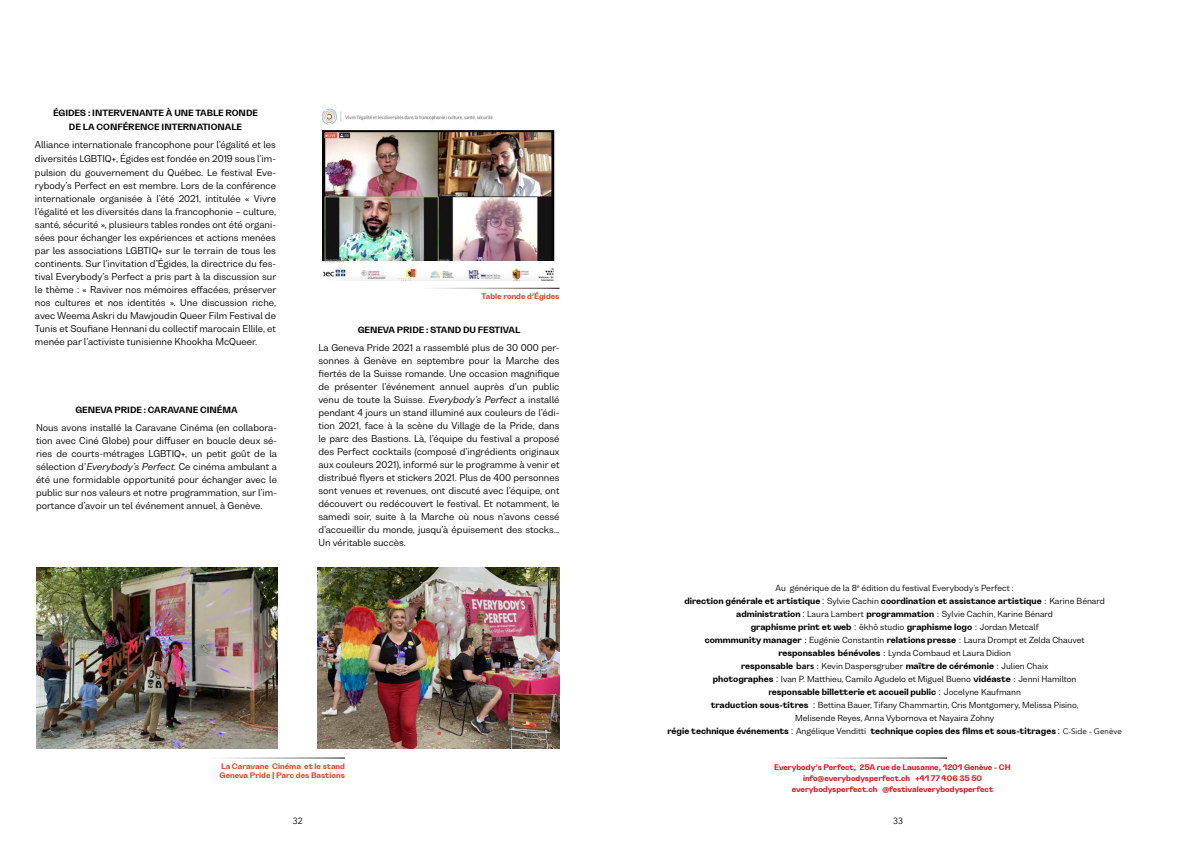
<style>
.page{position:relative;width:1191px;height:842px;background:#fff}
.page>*{position:absolute;margin:0;border:0;box-sizing:border-box;transform-origin:0 0}
.t1{font:9px/13px "Bw Nista Grotesk";color:#000;text-align:justify}
.t2{font:700 9px/14px "Grotta";color:#000;text-align:center}
.t3{font:9px "Avenir";color:#000}
.t4{font:8px/13px "Bw Nista Grotesk";color:#000;text-align:center}
.t5{font:700 8px/11px "Grotta";color:#cd1719;text-align:center}
.t6{font:700 8px/9.6px "Grotta";color:#d54430}
.s1{font-style:italic}
.s2{font-family:"Bw Nista Grotesk";font-weight:400}
.s3{font-family:"Bw Nista Grotesk";font-weight:400;font-size:8px}
.s4{font-family:"Avenir";font-weight:400}
.s5{font-family:"Grotta";font-weight:700;font-size:9px}
.s6{font-size:9px}
.s7{font-family:"Avenir";font-size:9px}
.s8{font-family:"Avenir";font-weight:800;font-size:9px}
.s9{font-family:"Avenir";font-weight:800}
.s10{font-family:"Avenir";font-weight:400;font-size:8px}
</style>
<div class="page">
<img style="left:317px;top:568px;width:242px;height:180px">
<img style="left:36px;top:568px;width:241px;height:180px">
<img style="left:323px;top:261px;width:234px;height:20px">
<img style="left:323px;top:107px;width:170px;height:18px">
<img style="left:322px;top:130px;width:233px;height:131px">
<p class="t2" style="left:53px;top:106px;width:206px">ÉGIDES : INTERVENANTE À UNE TABLE RONDE<br>DE LA CONFÉRENCE INTERNATIONALE</p>
<p class="t1" style="left:35px;top:138px;width:242px;line-height:14px">Alliance internationale francophone pour l’égalité et les diversités LGBTIQ+, Égides est fondée en 2019 sous l’im&shy;pulsion du gouvernement du Québec. Le festival Eve-</p>
<p class="t1" style="left:35px;top:179px;width:243px">rybody’s Perfect en est membre. Lors de la conférence internationale organisée à l’été 2021, intitulée « Vivre l’égalité et les diversités dans la francophonie – culture, santé, sécurité », plusieurs tables rondes ont été organi&shy;sées pour échanger les expériences et actions menées par les associations LGBTIQ+ sur le terrain de tous les continents. Sur l’invitation d’Égides, la directrice du fes&shy;tival Everybody’s Perfect a pris part à la discussion sur le thème : « Raviver nos mémoires effacées, préserver nos cultures et nos identités ». Une discussion riche, avec Weema Askri du Mawjoudin Queer Film Festival de Tunis et Soufiane Hennani du collectif marocain Ellile, et menée par l’activiste tunisienne Khookha McQueer.</p>
<p class="t2" style="left:75px;top:403px;width:164px">GENEVA PRIDE : CARAVANE CINÉMA</p>
<p class="t1" style="left:36px;top:421px;width:242px">Nous avons installé la Caravane Cinéma (en collabora&shy;tion avec Ciné Globe) pour diffuser en boucle deux sé&shy;ries de courts-métrages LGBTIQ+, un petit goût de la sélection d’<span class="s1">Everybody’s Perfect</span>. Ce cinéma ambulant a été une formidable opportunité pour échanger avec le public sur nos valeurs et notre programmation, sur l’im&shy;portance d’avoir un tel événement annuel, à Genève.</p>
<p class="t6" style="left:481px;top:292px;width:79px">Table ronde d’Égides</p>
<p class="t2" style="left:358px;top:323px;width:164px">GENEVA PRIDE : STAND DU FESTIVAL</p>
<p class="t1" style="left:318px;top:341px;width:242px">La Geneva Pride 2021 a rassemblé plus de 30 000 per&shy;sonnes à Genève en septembre pour la Marche des fiertés de la Suisse romande. Une occasion magnifique de présenter l’événement annuel auprès d’un public venu de toute la Suisse. <span class="s1">Everybody’s Perfect</span> a installé pendant 4 jours un stand illuminé aux couleurs de l’édi&shy;tion 2021, face à la scène du Village de la Pride, dans le parc des Bastions. Là, l’équipe du festival a proposé des Perfect cocktails (composé d’ingrédients originaux aux couleurs 2021), informé sur le programme à venir et distribué flyers et stickers 2021. Plus de 400 personnes sont venues et revenues, ont discuté avec l’équipe, ont découvert ou redécouvert le festival. Et notamment, le samedi soir, suite à la Marche où nous n’avons cessé d’accueillir du monde, jusqu’à épuisement des stocks… Un véritable succès.</p>
<p class="t6" style="left:220px;top:761px;width:127px">La Caravane Cinéma et le stand<br>Geneva Pride | Parc des Bastions</p>
<p class="t4" style="left:775px;top:581px;width:240px">Au générique de la 8<sup>e</sup> édition du festival Everybody’s Perfect :</p>
<p class="t2" style="left:684px;top:594px;width:422px">direction générale et artistique <span class="s2">:</span> <span class="s3">Sylvie Cachin</span> coordination et assistance artistique <span class="s4">:</span> <span class="s3">Karine Bénard</span></p>
<p class="t4" style="left:736px;top:607px;width:318px"><span class="s5">administration</span> <span class="s6">:</span> Laura Lambert <span class="s5">programmation</span> <span class="s7">:</span> Sylvie Cachin, Karine Bénard</p>
<p class="t2" style="left:751px;top:620px;width:289px">graphisme print et web <span class="s2">:</span> <span class="s3">êkhô studio</span> graphisme logo <span class="s4">:</span> <span class="s3">Jordan Metcalf</span></p>
<p class="t4" style="left:704px;top:633px;width:381px"><span class="s5">commmunity manager</span> <span class="s7">:</span> Eugénie Constantin <span class="s5">relations presse</span> <span class="s7">:</span> Laura Drompt et Zelda Chauvet <span class="s5">responsables bénévoles</span> <span class="s7">:</span> Lynda Combaud et Laura Didion<br><span class="s5">responsable</span> <span class="s8">bars</span> <span class="s7">:</span> Kevin Daspersgruber <span class="s5">maître de cérémonie</span> <span class="s7">:</span> Julien Chaix<br><span class="s5">photographes</span> <span class="s6">:</span> Ivan P. Matthieu, Camilo Agudelo et Miguel Bueno <span class="s5">vidéaste</span> <span class="s7">:</span> Jenni Hamilton</p>
<p class="t2" style="left:768px;top:685px;width:254px"><span class="s9">r</span>esponsable billetterie et accueil public <span class="s2">: J</span><span class="s3">ocelyne Kaufmann</span></p>
<p class="t4" style="left:710px;top:698px;width:369px"><span class="s5">traduction sous-titres</span> <span class="s6">:</span> Bettina Bauer, Tifany Chammartin, Cris Montgomery, Melissa Pisino,<br>Melisende Reyes, Anna Vybornova et Nayaira Zohny</p>
<p class="t2" style="left:667px;top:724px;width:456px">régie technique événements <span class="s2">:</span> <span class="s3">Angélique Venditti</span> technique copies des films et sous-titrages <span class="s2">:</span> <span class="s10">C-Side - Genève</span></p>
<p class="t5" style="left:774px;top:762px;width:238px">Everybody’s Perfect, 25A rue de Lausanne, 1201 Genève - CH info@everybodysperfect.ch +41 77 406 35 50 everybodysperfect.ch @festivaleverybodysperfect</p>
<p class="t3" style="left:293px;top:816px;width:12px">32</p>
<p class="t3" style="left:893px;top:816px;width:12px">33</p>
</div>
